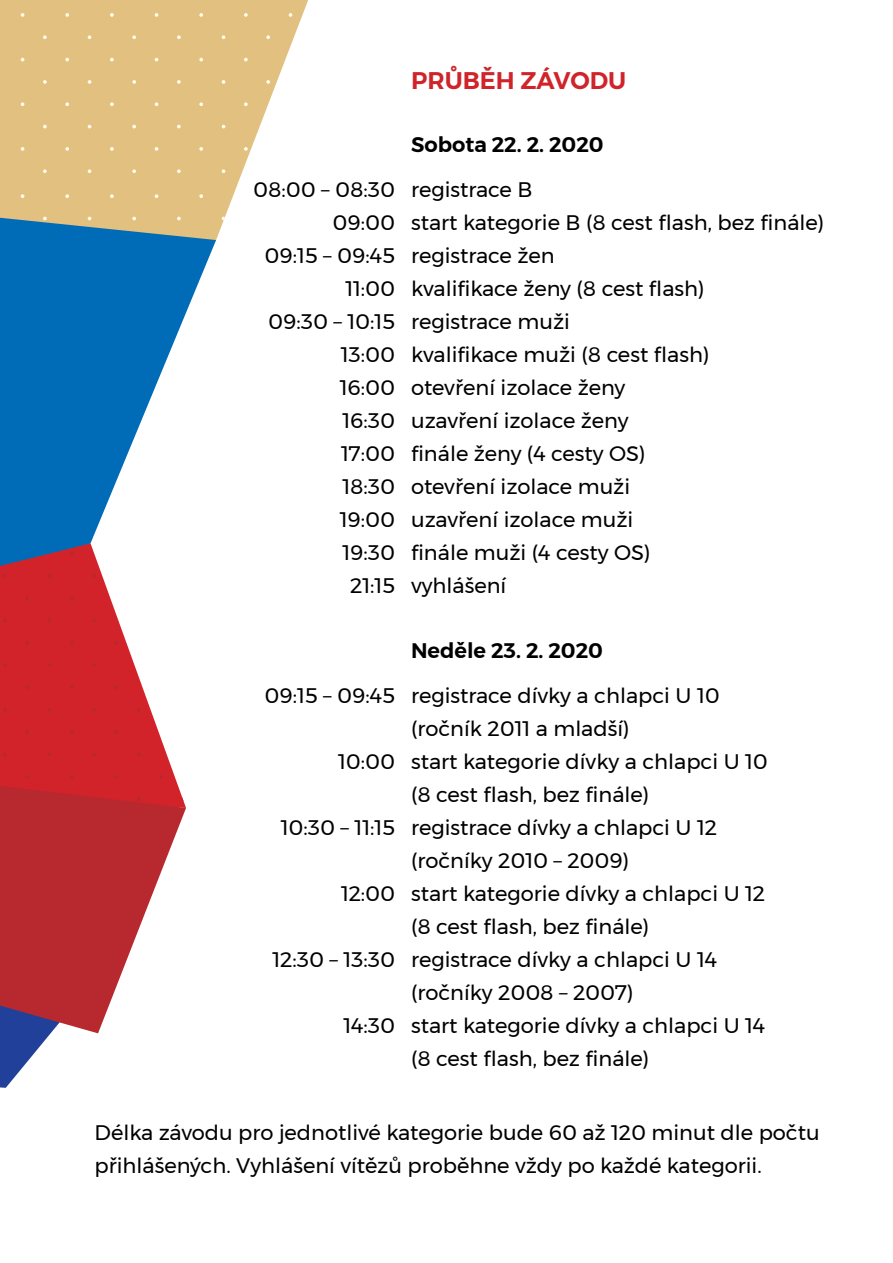
<style>
.page{position:relative;width:893px;height:1263px;background:#fff}
.page>*{position:absolute;margin:0;border:0;box-sizing:border-box;transform-origin:0 0}
.t1{font:600 24px "Montserrat";color:#cf2429}
.t2{font:21px/33px "Montserrat";color:#000}
.t3{font:600 21px "Montserrat";color:#000}
</style>
<div class="page">
<svg style="left:0;top:566px;width:178px;height:220px;fill:#d2232a"></svg>
<svg style="left:3px;top:574px;width:4px;height:4px"></svg>
<svg style="left:48px;top:574px;width:3px;height:4px"></svg>
<svg style="left:92px;top:574px;width:4px;height:4px"></svg>
<svg style="left:137px;top:574px;width:4px;height:4px"></svg>
<svg style="left:25px;top:596px;width:4px;height:4px"></svg>
<svg style="left:70px;top:596px;width:4px;height:4px"></svg>
<svg style="left:115px;top:596px;width:3px;height:4px"></svg>
<svg style="left:159px;top:596px;width:4px;height:4px"></svg>
<svg style="left:3px;top:619px;width:4px;height:3px"></svg>
<svg style="left:92px;top:619px;width:4px;height:3px"></svg>
<svg style="left:137px;top:619px;width:4px;height:3px"></svg>
<svg style="left:3px;top:663px;width:4px;height:4px"></svg>
<svg style="left:25px;top:641px;width:4px;height:4px"></svg>
<svg style="left:70px;top:641px;width:4px;height:4px"></svg>
<svg style="left:48px;top:663px;width:3px;height:4px"></svg>
<svg style="left:92px;top:663px;width:4px;height:4px"></svg>
<svg style="left:115px;top:641px;width:3px;height:4px"></svg>
<svg style="left:159px;top:641px;width:4px;height:4px"></svg>
<svg style="left:137px;top:663px;width:4px;height:4px"></svg>
<svg style="left:25px;top:686px;width:4px;height:3px"></svg>
<svg style="left:70px;top:686px;width:4px;height:3px"></svg>
<svg style="left:159px;top:686px;width:4px;height:3px"></svg>
<svg style="left:3px;top:708px;width:4px;height:4px"></svg>
<svg style="left:48px;top:708px;width:3px;height:4px"></svg>
<svg style="left:92px;top:708px;width:4px;height:4px"></svg>
<svg style="left:137px;top:708px;width:4px;height:4px"></svg>
<svg style="left:3px;top:752px;width:4px;height:4px"></svg>
<svg style="left:25px;top:730px;width:4px;height:4px"></svg>
<svg style="left:70px;top:730px;width:4px;height:4px"></svg>
<svg style="left:48px;top:752px;width:3px;height:4px"></svg>
<svg style="left:92px;top:752px;width:4px;height:4px"></svg>
<svg style="left:115px;top:730px;width:3px;height:4px"></svg>
<svg style="left:159px;top:730px;width:4px;height:4px"></svg>
<svg style="left:137px;top:752px;width:4px;height:4px"></svg>
<svg style="left:25px;top:775px;width:4px;height:4px"></svg>
<svg style="left:70px;top:775px;width:4px;height:4px"></svg>
<svg style="left:115px;top:775px;width:3px;height:4px"></svg>
<svg style="left:159px;top:775px;width:4px;height:4px"></svg>
<svg style="left:0;top:240px;width:216px;height:326px;fill:#006cb7"></svg>
<svg style="left:0;top:0;width:308px;height:240px;background:#dec694"></svg>
<svg style="left:0;top:1033px;width:51px;height:55px"></svg>
<svg style="left:0;top:786px;width:186px;height:247px;fill:#b8292f"></svg>
<svg style="left:21px;top:194px;width:3px;height:4px"></svg>
<svg style="left:65px;top:194px;width:4px;height:4px"></svg>
<svg style="left:43px;top:217px;width:4px;height:3px"></svg>
<svg style="left:110px;top:194px;width:4px;height:4px"></svg>
<svg style="left:155px;top:194px;width:3px;height:4px"></svg>
<svg style="left:132px;top:217px;width:4px;height:3px"></svg>
<svg style="left:177px;top:217px;width:4px;height:3px"></svg>
<svg style="left:199px;top:194px;width:4px;height:4px"></svg>
<svg style="left:244px;top:194px;width:4px;height:4px"></svg>
<svg style="left:266px;top:217px;width:4px;height:3px"></svg>
<svg style="left:289px;top:194px;width:3px;height:4px"></svg>
<svg style="left:21px;top:13px;width:3px;height:4px"></svg>
<svg style="left:65px;top:13px;width:4px;height:4px"></svg>
<svg style="left:43px;top:35px;width:4px;height:4px"></svg>
<svg style="left:88px;top:35px;width:3px;height:4px"></svg>
<svg style="left:110px;top:13px;width:4px;height:4px"></svg>
<svg style="left:155px;top:13px;width:3px;height:4px"></svg>
<svg style="left:132px;top:35px;width:4px;height:4px"></svg>
<svg style="left:177px;top:35px;width:4px;height:4px"></svg>
<svg style="left:199px;top:13px;width:4px;height:4px"></svg>
<svg style="left:244px;top:13px;width:4px;height:4px"></svg>
<svg style="left:222px;top:35px;width:3px;height:4px"></svg>
<svg style="left:266px;top:35px;width:4px;height:4px"></svg>
<svg style="left:289px;top:13px;width:3px;height:4px"></svg>
<svg style="left:65px;top:58px;width:4px;height:3px"></svg>
<svg style="left:110px;top:58px;width:4px;height:3px"></svg>
<svg style="left:199px;top:58px;width:4px;height:3px"></svg>
<svg style="left:244px;top:58px;width:4px;height:3px"></svg>
<svg style="left:43px;top:80px;width:4px;height:4px"></svg>
<svg style="left:88px;top:80px;width:3px;height:4px"></svg>
<svg style="left:132px;top:80px;width:4px;height:4px"></svg>
<svg style="left:177px;top:80px;width:4px;height:4px"></svg>
<svg style="left:222px;top:80px;width:3px;height:4px"></svg>
<svg style="left:266px;top:80px;width:4px;height:4px"></svg>
<svg style="left:21px;top:102px;width:3px;height:4px"></svg>
<svg style="left:65px;top:102px;width:4px;height:4px"></svg>
<svg style="left:43px;top:125px;width:4px;height:3px"></svg>
<svg style="left:110px;top:102px;width:4px;height:4px"></svg>
<svg style="left:155px;top:102px;width:3px;height:4px"></svg>
<svg style="left:132px;top:125px;width:4px;height:3px"></svg>
<svg style="left:177px;top:125px;width:4px;height:3px"></svg>
<svg style="left:199px;top:102px;width:4px;height:4px"></svg>
<svg style="left:244px;top:102px;width:4px;height:4px"></svg>
<svg style="left:266px;top:125px;width:4px;height:3px"></svg>
<svg style="left:289px;top:102px;width:3px;height:4px"></svg>
<svg style="left:21px;top:147px;width:3px;height:4px"></svg>
<svg style="left:65px;top:147px;width:4px;height:4px"></svg>
<svg style="left:110px;top:147px;width:4px;height:4px"></svg>
<svg style="left:155px;top:147px;width:3px;height:4px"></svg>
<svg style="left:199px;top:147px;width:4px;height:4px"></svg>
<svg style="left:244px;top:147px;width:4px;height:4px"></svg>
<svg style="left:289px;top:147px;width:3px;height:4px"></svg>
<svg style="left:43px;top:169px;width:4px;height:4px"></svg>
<svg style="left:88px;top:169px;width:3px;height:4px"></svg>
<svg style="left:132px;top:169px;width:4px;height:4px"></svg>
<svg style="left:177px;top:169px;width:4px;height:4px"></svg>
<svg style="left:222px;top:169px;width:3px;height:4px"></svg>
<svg style="left:266px;top:169px;width:4px;height:4px"></svg>
<p class="t1" style="left:411px;top:62px;width:217px">PRŮBĚH ZÁVODU</p>
<p class="t2" style="left:253px;top:173px;width:143px;text-align:right">08:00 – 08:30<br>09:00<br>09:15 – 09:45<br>11:00<br>09:30 – 10:15<br>13:00<br>16:00<br>16:30<br>17:00<br>18:30<br>19:00<br>19:30<br>21:15</p>
<p class="t3" style="left:411px;top:128px;width:194px">Sobota 22. 2. 2020</p>
<p class="t2" style="left:411px;top:173px;width:415px">registrace B<br>start kategorie B (8 cest flash, bez finále) registrace žen<br>kvalifikace ženy (8 cest flash)<br>registrace muži<br>kvalifikace muži (8 cest flash)<br>otevření izolace ženy<br>uzavření izolace ženy<br>finále ženy (4 cesty OS)<br>otevření izolace muži<br>uzavření izolace muži<br>finále muži (4 cesty OS)<br>vyhlášení</p>
<p class="t2" style="left:264px;top:678px;width:132px">09:15 – 09:45</p>
<p class="t2" style="left:338px;top:744px;width:58px">10:00</p>
<p class="t2" style="left:281px;top:810px;width:116px">10:30 – 11:15</p>
<p class="t2" style="left:341px;top:876px;width:56px">12:00</p>
<p class="t2" style="left:273px;top:942px;width:124px">12:30 – 13:30</p>
<p class="t2" style="left:343px;top:1008px;width:53px">14:30</p>
<p class="t3" style="left:411px;top:634px;width:194px">Neděle 23. 2. 2020</p>
<p class="t2" style="left:411px;top:679px;width:358px">registrace dívky a chlapci U 10 (ročník 2011 a mladší)<br>start kategorie dívky a chlapci U 10 (8 cest flash, bez finále)<br>registrace dívky a chlapci U 12 (ročníky 2010 – 2009)<br>start kategorie dívky a chlapci U 12 (8 cest flash, bez finále)<br>registrace dívky a chlapci U 14 (ročníky 2008 – 2007)<br>start kategorie dívky a chlapci U 14 (8 cest flash, bez finále)</p>
<p class="t2" style="left:95px;top:1115px;width:727px">Délka závodu pro jednotlivé kategorie bude 60 až 120 minut dle počtu přihlášených. Vyhlášení vítězů proběhne vždy po každé kategorii.</p>
</div>
